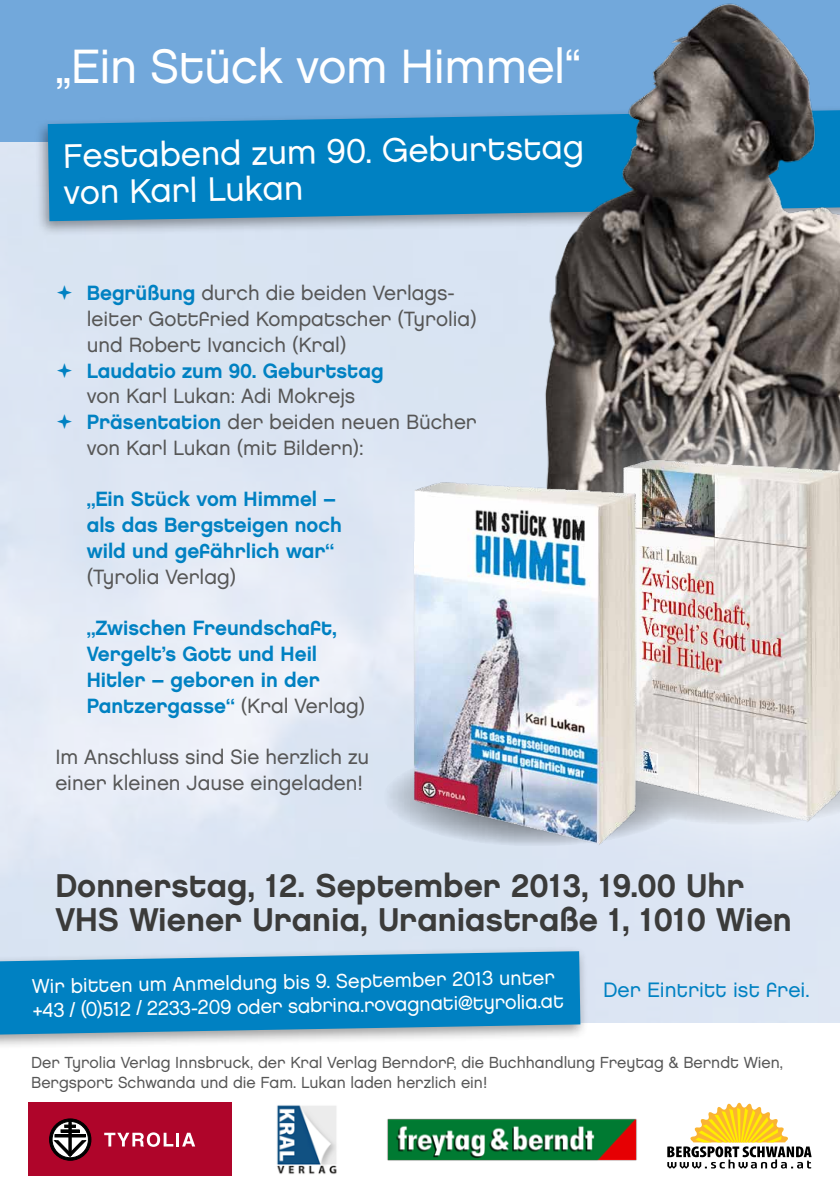
<style>
.page{position:relative;width:840px;height:1191px;background:#fff}
.page>*{position:absolute;margin:0;border:0;box-sizing:border-box;transform-origin:0 0}
.t1{font:48px "Chalet London Nineteen Eighty";letter-spacing:-.01em;color:#fff}
.t2{font:34px/36px "Chalet London Nineteen Eighty";color:#fff}
.t3{font:32.8px/34.4px "Chalet New York Nineteen Eighty";color:#3b3b3a}
.t4{font:20.8px "Chalet London Nineteen Eighty";color:#0081c2}
.t5{font:20.6px/25.8px "Chalet London Nineteen Eighty";color:#565656}
.t6{font:20.6px/25.8px "Chalet New York Nineteen Eighty";color:#0081c2}
.t7{font:20px/24px "Chalet London Nineteen Eighty";color:#fff}
.t8{font:16px/20px "Chalet London Nineteen Eighty";color:#565656}
.s1{font-family:"Chalet New York Nineteen Eighty";color:#0081c2}
.s2{font-family:"Chalet London Nineteen Eighty";color:#565656}
</style>
<div class="page">
<svg style="left:667px;top:1102px;width:144px;height:66px"></svg>
<img style="left:277px;top:1105px;width:60px;height:69px">
<img style="left:387px;top:1118px;width:250px;height:43px">
<div style="left:28px;top:1102px;width:203px;height:73px;background:#af052a"></div>
<svg style="left:49px;top:1118px;width:42px;height:42px"></svg>
<div style="left:61px;top:1129px;width:18px;height:3px;border:1px solid #000"></div>
<div style="left:55px;top:1134px;width:30px;height:3px;border:1px solid #000"></div>
<svg style="left:104px;top:1132px;width:69px;height:14px"></svg>
<hr style="left:176px;top:1132px;width:3px;height:14px;background:#fff">
<svg style="left:182px;top:1132px;width:13px;height:14px"></svg>
<div style="left:0;top:945px;width:588px;height:109px;background:#000;opacity:.39"></div>
<svg style="left:0;top:951px;width:580px;height:83px;background:#178ac4"></svg>
<div style="left:0;top:0;width:839px;height:142px;background:#72a8db"></div>
<div style="left:34px;top:104px;width:805px;height:133px;background:#000;opacity:.39"></div>
<svg style="left:48px;top:110px;width:422px;height:111px;background:#0f85c3"></svg>
<svg style="left:383px;top:726px;width:11px;height:120px"></svg>
<img style="left:470px;top:3px;width:369px;height:466px">
<svg style="left:527px;top:368px;width:312px;height:540px;background:#a6a7ac"></svg>
<img style="left:603px;top:436px;width:236px;height:403px">
<img style="left:394px;top:469px;width:268px;height:393px">
<svg style="left:57px;top:285px;width:15px;height:15px"></svg>
<svg style="left:57px;top:362px;width:15px;height:15px"></svg>
<svg style="left:57px;top:414px;width:15px;height:15px"></svg>
<h1 class="t1" style="left:55px;top:37px;width:527px">„Ein Stück vom Himmel“</h1>
<h2 class="t2" style="left:63px;top:138px;width:522px;rotate:-1deg">Festabend zum 90. Geburtstag von Karl Lukan</h2>
<p class="t5" style="left:87px;top:280px;width:391px"><span class="s1">Begrüßung</span> durch die beiden Verlags&shy;leiter Gottfried Kompatscher (Tyrolia) und Robert Ivancich (Kral)</p>
<p class="t6" style="left:87px;top:357px;width:298px">Laudatio zum 90. Geburtstag</p>
<p class="t5" style="left:87px;top:383px;width:391px">von Karl Lukan: Adi Mokrejs<br><span class="s1">Präsentation</span> der beiden neuen Bücher von Karl Lukan (mit Bildern):</p>
<p class="t6" style="left:87px;top:486px;width:256px">„Ein Stück vom Himmel – als das Bergsteigen noch wild und gefährlich war“</p>
<p class="t5" style="left:87px;top:563px;width:151px">(Tyrolia Verlag)</p>
<p class="t6" style="left:87px;top:615px;width:280px">„Zwischen Freundschaft,<br>Vergelt’s Gott und Heil<br>Hitler – geboren in der<br>Pantzergasse“ <span class="s2">(Kral Verlag)</span></p>
<p class="t5" style="left:55px;top:744px;width:315px">Im Anschluss sind Sie herzlich zu einer kleinen Jause eingeladen!</p>
<h3 class="t3" style="left:55px;top:868px;width:737px">Donnerstag, 12. September 2013, 19.00 Uhr<br>VHS Wiener Urania, Uraniastraße 1, 1010 Wien</h3>
<p class="t7" style="left:32px;top:974px;width:533px;rotate:-1deg">Wir bitten um Anmeldung bis 9. September 2013 unter +43 / (0)512 / 2233-209 oder sabrina.rovagnati@tyrolia.at</p>
<p class="t4" style="left:602px;top:977px;width:208px">Der Eintritt ist frei.</p>
<p class="t8" style="left:31px;top:1052px;width:753px">Der Tyrolia Verlag Innsbruck, der Kral Verlag Berndorf, die Buchhandlung Freytag &amp; Berndt Wien,<br>Bergsport Schwanda und die Fam. Lukan laden herzlich ein!</p>
</div>
